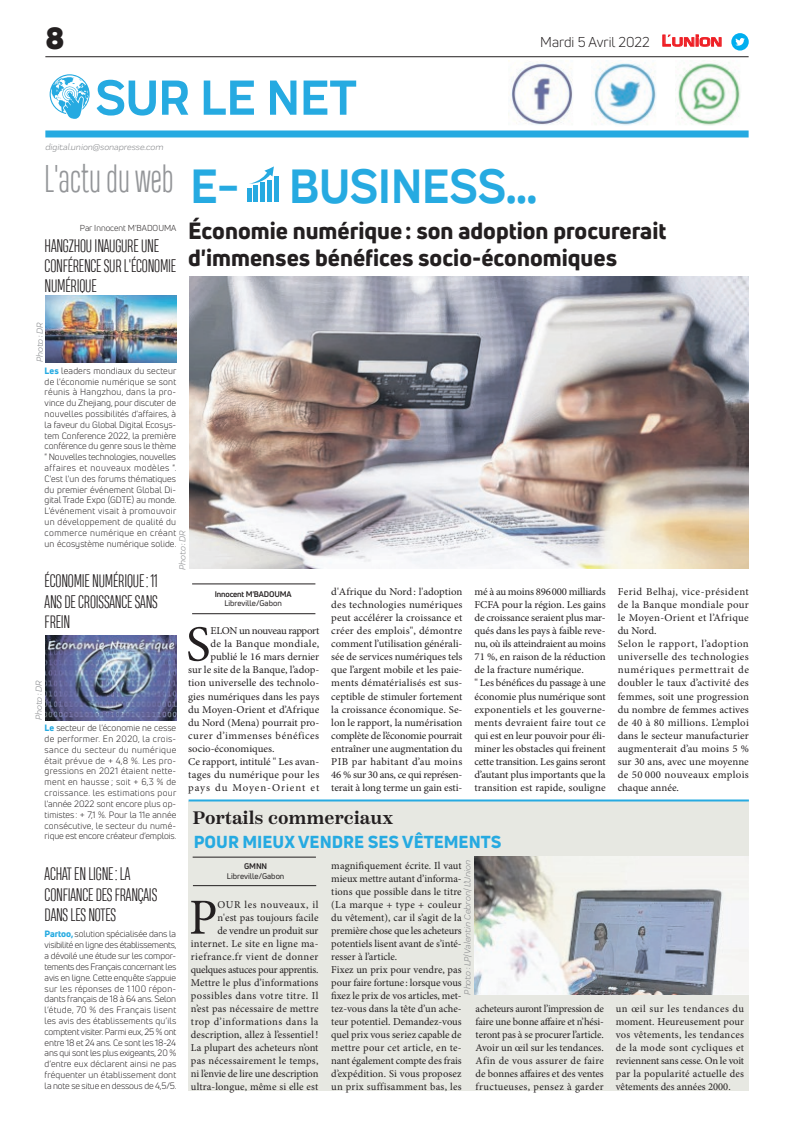
<style>
.page{position:relative;width:794px;height:1129px;background:#fff}
.page>*{position:absolute;margin:0;border:0;box-sizing:border-box;transform-origin:0 0}
.t1{font:700 51px "Praktika";color:#26aae1}
.t2{font:50.5px "Minion Pro";color:#231f20}
.t3{font:700 50px "Praktika";color:#26aae1;scale:.95 1}
.t4{font:300 36px "Heading Compressed Pro";color:#939598;scale:.9 1}
.t5{font:900 30px "Uni Neue";color:#231f20}
.t6{font:800 23px/27.6px "Uni Neue";color:#231f20}
.t7{font:600 18px "Scotch Text";color:#231f20}
.t8{font:300 17px/20.4px "Heading Compressed Pro";letter-spacing:-.01em;color:#231f20}
.t9{font:800 17px "Uni Neue";color:#26aae1}
.t10{font:14px "Uni Neue";color:#231f20}
.t11{font:10.5px/13px "Minion Pro";letter-spacing:.005em;color:#231f20;text-align:justify}
.t12{font:10.5px/13px "Minion Pro";letter-spacing:.025em;color:#231f20}
.t13{font:10.5px "Minion Pro";letter-spacing:.04em;color:#231f20}
.t14{font:10.5px "Minion Pro";letter-spacing:-.035em;color:#231f20}
.t15{font:10.5px "Minion Pro";letter-spacing:.09em;color:#231f20}
.t16{font:10.5px "Minion Pro";letter-spacing:.03em;color:#231f20}
.t17{font:9px/10.8px "Uni Neue";letter-spacing:.01em;color:#231f20;text-align:justify}
.t18{font:italic 9px "Praktika";color:#818386}
.t19{font:8.5px "Uni Neue";color:#231f20}
.t20{font:8px "Uni Neue";color:#231f20}
.t21{font:700 8px "Uni Neue";letter-spacing:-.02em;color:#231f20}
.s1{font-family:"Eurostile";font-weight:600;font-size:14.9px;color:#ee1d23}
.s2{font-family:"Eurostile";font-weight:600;font-size:11.4px;color:#ee1d23}
.s3{font-weight:800;color:#26aae1}
</style>
<div class="page">
<hr style="left:45px;top:56px;width:703px;height:1px;background:#231f20">
<div style="left:45px;top:130px;width:703px;height:7px;background:#26aae1"></div>
<svg style="left:662px;top:34px;width:60px;height:13px"></svg>
<div style="left:731px;top:33px;width:17px;height:18px;background:#00aeef;border-radius:50%"></div>
<svg style="left:735px;top:38px;width:10px;height:8px"></svg>
<img style="left:508px;top:62px;width:65px;height:63px">
<img style="left:593px;top:62px;width:64px;height:64px">
<img style="left:675px;top:62px;width:66px;height:64px">
<svg style="left:50px;top:74px;width:40px;height:45px"></svg>
<div style="left:189px;top:801px;width:560px;height:289px;background:#e7e8e2"></div>
<hr style="left:189px;top:799px;width:560px;height:2px;background:#26aae1">
<hr style="left:247px;top:188px;width:4px;height:14px;background:#26aae1">
<hr style="left:254px;top:185px;width:4px;height:17px;background:#26aae1">
<div style="left:260px;top:183px;width:5px;height:19px;background:#26aae1"></div>
<div style="left:267px;top:180px;width:5px;height:22px;background:#26aae1"></div>
<div style="left:274px;top:176px;width:5px;height:26px;background:#26aae1"></div>
<svg style="left:249px;top:166px;width:25px;height:18px"></svg>
<img style="left:46px;top:295px;width:131px;height:67px">
<img style="left:46px;top:635px;width:130px;height:85px">
<hr style="left:193px;top:885px;width:123px;height:1px;background:#231f20">
<hr style="left:193px;top:856px;width:123px;height:1px;background:#231f20">
<img style="left:474px;top:856px;width:274px;height:138px">
<hr style="left:192px;top:613px;width:123px;height:1px;background:#231f20">
<hr style="left:192px;top:583px;width:123px;height:1px;background:#231f20">
<img style="left:189px;top:276px;width:560px;height:292px">
<h3 class="t5" style="left:45px;top:17px;width:21px">8</h3>
<h3 class="t10" style="left:540px;top:33px;width:183px">Mardi 5 Avril 2022 <span class="s1">L</span><span class="s2">UNION</span></h3>
<h1 class="t1" style="left:95px;top:57px;width:263px">SUR LE NET</h1>
<p class="t18" style="left:45px;top:140px;width:120px">digital.union@sonapresse.com</p>
<h3 class="t4" style="left:45px;top:158px;width:145px">L'actu du web</h3>
<p class="t19" style="left:80px;top:223px;width:98px">Par Innocent M'BADOUMA</p>
<h3 class="t8" style="left:45px;top:237px;width:133px">HANGZHOU INAUGURE UNE<br>CONFÉRENCE SUR L'ÉCONOMIE<br>NUMÉRIQUE</h3>
<p class="t18" style="left:33px;top:362px;width:41px;rotate:-90deg">Photo : DR</p>
<h3 class="t3" style="left:190px;top:147px;width:366px">E- BUSINESS...</h3>
<h3 class="t6" style="left:188px;top:216px;width:480px">Économie numérique: son adoption procurerait d'immenses bénéfices socio-économiques</h3>
<p class="t17" style="left:45px;top:365px;width:133px"><span class="s3">Les</span> leaders mondiaux du secteur de l'économie numérique se sont réunis à Hangzhou, dans la pro&shy;vince du Zhejiang, pour discuter de nouvelles possibilités d'affaires, à la faveur du Global Digital Ecosys&shy;tem Conference 2022, la première conférence du genre sous le thème " Nouvelles technologies, nouvelles affaires et nouveaux modèles ".<br>C'est l'un des forums thématiques du premier événement Global Di&shy;gital Trade Expo (GDTE) au monde.<br>L'événement visait à promouvoir un développement de qualité du commerce numérique en créant un écosystème numérique solide.</p>
<h3 class="t8" style="left:45px;top:572px;width:115px;text-align:justify">ÉCONOMIE NUMÉRIQUE: 11<br>ANS DE CROISSANCE SANS FREIN</h3>
<p class="t18" style="left:176px;top:570px;width:41px;rotate:-90deg">Photo : DR</p>
<p class="t11" style="left:331px;top:585px;width:133px">d'Afrique du Nord: l'adoption des technologies numériques peut accélérer la croissance et créer des emplois", démontre comment l’utilisation générali&shy;sée de services numériques tels que l’argent mobile et les paie&shy;ments dématérialisés est sus&shy;ceptible de stimuler fortement la croissance économique. Se&shy;lon le rapport, la numérisation complète de l’économie pourrait entraîner une augmentation du PIB par habitant d’au moins 46 % sur 30 ans, ce qui représen&shy;terait à long terme un gain esti-</p>
<p class="t11" style="left:474px;top:585px;width:133px;text-align:left">mé à au moins 896000 milliards<br>FCFA pour la région. Les gains de croissance seraient plus mar&shy;qués dans les pays à faible reve&shy;nu, où ils atteindraient au moins<br>71 %, en raison de la réduction de la fracture numérique.<br>" Les bénéfices du passage à une économie plus numérique sont exponentiels et les gouverne&shy;ments devraient faire tout ce qui est en leur pouvoir pour éli&shy;miner les obstacles qui freinent cette transition. Les gains seront d’autant plus importants que la transition est rapide, souligne</p>
<p class="t12" style="left:617px;top:585px;width:133px">Ferid Belhaj, vice-président de la Banque mondiale pour le Moyen-Orient et l’Afrique du Nord.<br>Selon le rapport, l’adoption universelle des technologies numériques permettrait de doubler le taux d’activité des femmes, soit une progression du nombre de femmes actives de 40 à 80 millions. L’emploi dans le secteur manufacturier augmenterait d’au moins 5 % sur 30 ans, avec une moyenne de 50 000 nouveaux emplois chaque année.</p>
<p class="t21" style="left:215px;top:589px;width:78px">Innocent M'BADOUMA</p>
<p class="t20" style="left:224px;top:598px;width:59px">Libreville/Gabon</p>
<h2 class="t2" style="left:186px;top:610px;width:26px">S</h2>
<p class="t14" style="left:211px;top:624px;width:110px">ELON un nouveau rapport</p>
<p class="t16" style="left:211px;top:637px;width:110px">de la Banque mondiale,</p>
<p class="t11" style="left:211px;top:650px;width:110px">publié le 16 mars dernier</p>
<p class="t11" style="left:188px;top:663px;width:133px">sur le site de la Banque, l’adop-</p>
<p class="t11" style="left:188px;top:676px;width:133px">tion universelle des technolo-</p>
<p class="t11" style="left:188px;top:689px;width:133px">gies numériques dans les pays</p>
<p class="t11" style="left:188px;top:702px;width:133px">du Moyen-Orient et d’Afrique</p>
<p class="t11" style="left:188px;top:715px;width:133px">du Nord (Mena) pourrait pro-</p>
<p class="t13" style="left:188px;top:728px;width:133px">curer d’immenses bénéfices</p>
<p class="t11" style="left:188px;top:741px;width:88px">socio-économiques.</p>
<p class="t11" style="left:188px;top:754px;width:133px">Ce rapport, intitulé " Les avan-</p>
<p class="t12" style="left:188px;top:767px;width:133px">tages du numérique pour les</p>
<p class="t15" style="left:188px;top:780px;width:133px">pays du Moyen-Orient et</p>
<p class="t18" style="left:32px;top:720px;width:41px;rotate:-90deg">Photo : DR</p>
<p class="t17" style="left:45px;top:722px;width:133px"><span class="s3">Le</span> secteur de l'économie ne cesse de performer. En 2020, la crois&shy;sance du secteur du numérique était prévue de + 4,8 %. Les pro&shy;gressions en 2021 étaient nette&shy;ment en hausse ; soit + 6,3 % de croissance. les estimations pour l'année 2022 sont encore plus op&shy;timistes : + 7,1 %. Pour la 11e année consécutive, le secteur du numé&shy;rique est encore créateur d’emplois.</p>
<h3 class="t8" style="left:45px;top:865px;width:114px">ACHAT EN LIGNE: LA<br>CONFIANCE DES FRANÇAIS<br>DANS LES NOTES</h3>
<p class="t17" style="left:45px;top:928px;width:133px"><span class="s3">Partoo,</span> solution spécialisée dans la visibilité en ligne des établissements, a dévoilé une étude sur les compor&shy;tements des Français concernant les avis en ligne. Cette enquête s’appuie sur les réponses de 1 100 répon&shy;dants français de 18 à 64 ans. Selon l’étude, 70 % des Français lisent les avis des établissements qu’ils comptent visiter. Parmi eux, 25 % ont entre 18 et 24 ans. Ce sont les 18-24 ans qui sont les plus exigeants, 20 % d’entre eux déclarent ainsi ne pas fréquenter un établissement dont la note se situe en dessous de 4,5/5.</p>
<h3 class="t7" style="left:193px;top:807px;width:202px">Portails commerciaux</h3>
<p class="t21" style="left:244px;top:860px;width:24px">GMNN</p>
<p class="t20" style="left:227px;top:871px;width:59px">Libreville/Gabon</p>
<h3 class="t9" style="left:194px;top:830px;width:309px">POUR MIEUX VENDRE SES VÊTEMENTS</h3>
<p class="t18" style="left:461px;top:994px;width:136px;rotate:-90deg">Photo : LP/Valentin Cebron/ L’Union</p>
<p class="t11" style="left:331px;top:858px;width:132px;text-align:left">magnifiquement écrite. Il vaut mieux mettre autant d’informa&shy;tions que possible dans le titre (La marque + type + couleur du vêtement), car il s’agit de la première chose que les acheteurs potentiels lisent avant de s’inté&shy;resser à l’article.<br>Fixez un prix pour vendre, pas pour faire fortune : lorsque vous fixez le prix de vos articles, met&shy;tez-vous dans la tête d’un ache&shy;teur potentiel. Demandez-vous quel prix vous seriez capable de mettre pour cet article, en te&shy;nant également compte des frais d’expédition. Si vous proposez un prix suffisamment bas, les</p>
<p class="t11" style="left:191px;top:897px;width:129px;text-align:right">OUR les nouveaux, il<br>n'est pas toujours facile<br>de vendre un produit sur internet. Le site en ligne ma&shy;riefrance.fr vient de donner quelques astuces pour apprentis.<br>Mettre le plus d’informations possibles dans votre titre. Il n’est pas nécessaire de mettre trop d’informations dans la description, allez à l’essentiel !<br>La plupart des acheteurs n’ont pas nécessairement le temps, ni l’envie de lire une description ultra-longue, même si elle est</p>
<h2 class="t2" style="left:189px;top:883px;width:30px">P</h2>
<p class="t11" style="left:475px;top:1001px;width:130px">acheteurs auront l’impression de faire une bonne affaire et n’hési&shy;teront pas à se procurer l’article.<br>Avoir un œil sur les tendances.<br>Afin de vous assurer de faire de bonnes affaires et des ventes fructueuses, pensez à garder</p>
<p class="t11" style="left:616px;top:1001px;width:130px">un œil sur les tendances du moment. Heureusement pour vos vêtements, les tendances de la mode sont cycliques et reviennent sans cesse. On le voit par la popularité actuelle des vêtements des années 2000.</p>
</div>
